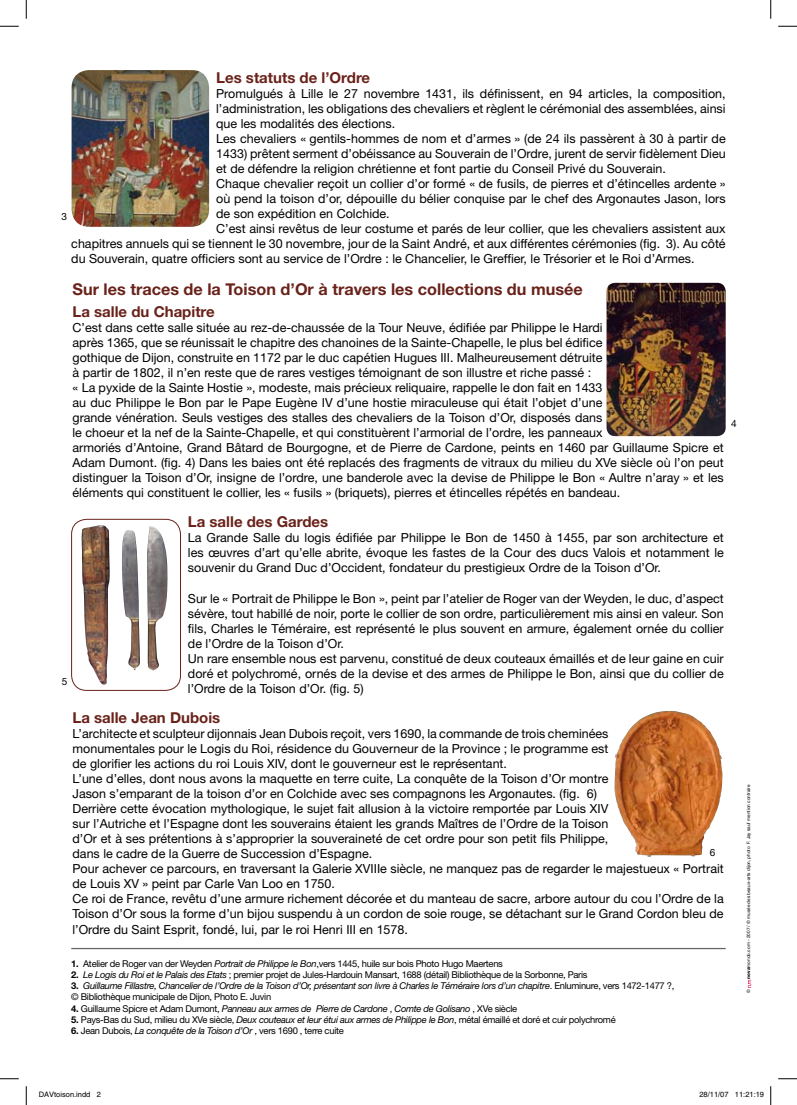
<style>
.page{position:relative;width:797px;height:1105px;background:#fff}
.page>*{position:absolute;margin:0;border:0;box-sizing:border-box;transform-origin:0 0}
.t1{font:700 16.25px "Helvetica Neue";color:#69221a}
.t2{font:700 15px "Helvetica Neue";color:#69221a}
.t3{font:12.5px/15px "Helvetica Neue";color:#000;text-align:justify}
.t4{font:10px "Helvetica Neue";color:#000}
.t5{font:9.38px "Helvetica Neue";letter-spacing:-.03em;color:#000}
.t6{font:italic 9.38px "Helvetica Neue";letter-spacing:-.03em;color:#000}
.t7{font:7.5px "Helvetica";color:#000}
.t8{font:4.62px "Helvetica Neue";color:#000}
.s1{font-weight:700}
.s2{font-style:italic}
.s3{font-weight:700;font-style:normal}
.s4{font-style:normal}
.s5{font-weight:800}
</style>
<div class="page">
<img style="left:72px;top:70px;width:137px;height:157px;border-radius:17px">
<img style="left:606px;top:283px;width:119px;height:153px;border-radius:9px">
<img style="left:81px;top:525px;width:86px;height:160px">
<div style="left:71px;top:519px;width:110px;height:172px;border:1px solid #69221a;border-radius:15px"></div>
<img style="left:617px;top:711px;width:105px;height:146px">
<hr style="left:71px;top:948px;width:654px;height:1px;background:#656462">
<svg style="left:747px;top:980px;width:4px;height:8px"></svg>
<svg style="left:0;top:25px;width:19px;height:2px"></svg>
<svg style="left:778px;top:25px;width:19px;height:2px"></svg>
<svg style="left:0;top:1078px;width:19px;height:1px"></svg>
<svg style="left:778px;top:1078px;width:19px;height:1px"></svg>
<svg style="left:25px;top:0;width:2px;height:19px"></svg>
<svg style="left:25px;top:1086px;width:2px;height:19px"></svg>
<svg style="left:770px;top:0;width:1px;height:19px"></svg>
<svg style="left:770px;top:1086px;width:1px;height:19px"></svg>
<p class="t2" style="left:216px;top:68px;width:155px">Les statuts de l’Ordre</p>
<p class="t3" style="left:216px;top:86px;width:511px">Promulgués à Lille le 27 novembre 1431, ils définissent, en 94 articles, la composition, l’administration, les obligations des chevaliers et règlent le cérémonial des assemblées, ainsi que les modalités des élections.</p>
<p class="t3" style="left:216px;top:131px;width:511px">Les chevaliers « gentils-hommes de nom et d’armes » (de 24 ils passèrent à 30 à partir de 1433) prêtent serment d’obéissance au Souverain de l’Ordre, jurent de servir fidèlement Dieu et de défendre la religion chrétienne et font partie du Conseil Privé du Souverain.</p>
<p class="t3" style="left:216px;top:176px;width:511px">Chaque chevalier reçoit un collier d’or formé « de fusils, de pierres et d’étincelles ardente » où pend la toison d’or, dépouille du bélier conquise par le chef des Argonautes Jason, lors de son expédition en Colchide.</p>
<p class="t3" style="left:71px;top:221px;width:656px;text-indent:145px">C’est ainsi revêtus de leur costume et parés de leur collier, que les chevaliers assistent aux chapitres annuels qui se tiennent le 30 novembre, jour de la Saint André, et aux différentes cérémonies (fig. 3). Au côté du Souverain, quatre officiers sont au service de l’Ordre : le Chancelier, le Greffier, le Trésorier et le Roi d’Armes.</p>
<p class="t1" style="left:72px;top:279px;width:512px">Sur les traces de la Toison d’Or à travers les collections du musée</p>
<p class="t2" style="left:72px;top:303px;width:144px">La salle du Chapitre</p>
<p class="t3" style="left:72px;top:320px;width:531px">C’est dans cette salle située au rez-de-chaussée de la Tour Neuve, édifiée par Philippe le Hardi après 1365, que se réunissait le chapitre des chanoines de la Sainte-Chapelle, le plus bel édifice gothique de Dijon, construite en 1172 par le duc capétien Hugues III. Malheureusement détruite à partir de 1802, il n’en reste que de rares vestiges témoignant de son illustre et riche passé :</p>
<p class="t3" style="left:72px;top:380px;width:652px;text-align:left">« La pyxide de la Sainte Hostie », modeste, mais précieux reliquaire, rappelle le don fait en 1433<br>au duc Philippe le Bon par le Pape Eugène IV d’une hostie miraculeuse qui était l’objet d’une<br>grande vénération. Seuls vestiges des stalles des chevaliers de la Toison d’Or, disposés dans<br>le choeur et la nef de la Sainte-Chapelle, et qui constituèrent l’armorial de l’ordre, les panneaux<br>armoriés d’Antoine, Grand Bâtard de Bourgogne, et de Pierre de Cardone, peints en 1460 par Guillaume Spicre et Adam Dumont. (fig. 4) Dans les baies ont été replacés des fragments de vitraux du milieu du XVe siècle où l’on peut distinguer la Toison d’Or, insigne de l’ordre, une banderole avec la devise de Philippe le Bon « Aultre n’aray » et les éléments qui constituent le collier, les « fusils » (briquets), pierres et étincelles répétés en bandeau.</p>
<p class="t2" style="left:188px;top:513px;width:142px">La salle des Gardes</p>
<p class="t3" style="left:188px;top:530px;width:537px">La Grande Salle du logis édifiée par Philippe le Bon de 1450 à 1455, par son architecture et les œuvres d’art qu’elle abrite, évoque les fastes de la Cour des ducs Valois et notamment le souvenir du Grand Duc d’Occident, fondateur du prestigieux Ordre de la Toison d’Or.</p>
<p class="t3" style="left:188px;top:590px;width:537px">Sur le « Portrait de Philippe le Bon », peint par l’atelier de Roger van der Weyden, le duc, d’aspect sévère, tout habillé de noir, porte le collier de son ordre, particulièrement mis ainsi en valeur. Son fils, Charles le Téméraire, est représenté le plus souvent en armure, également ornée du collier de l’Ordre de la Toison d’Or.</p>
<p class="t3" style="left:188px;top:650px;width:537px">Un rare ensemble nous est parvenu, constitué de deux couteaux émaillés et de leur gaine en cuir doré et polychromé, ornés de la devise et des armes de Philippe le Bon, ainsi que du collier de l’Ordre de la Toison d’Or. (fig. 5)</p>
<p class="t2" style="left:72px;top:708px;width:149px">La salle Jean Dubois</p>
<p class="t3" style="left:72px;top:725px;width:537px">L’architecte et sculpteur dijonnais Jean Dubois reçoit, vers 1690, la commande de trois cheminées monumentales pour le Logis du Roi, résidence du Gouverneur de la Province ; le programme est de glorifier les actions du roi Louis XIV, dont le gouverneur est le représentant.</p>
<p class="t3" style="left:72px;top:770px;width:537px">L’une d’elles, dont nous avons la maquette en terre cuite, La conquête de la Toison d’Or montre<br>Jason s’emparant de la toison d’or en Colchide avec ses compagnons les Argonautes. (fig. 6)</p>
<p class="t3" style="left:72px;top:800px;width:537px">Derrière cette évocation mythologique, le sujet fait allusion à la victoire remportée par Louis XIV sur l’Autriche et l’Espagne dont les souverains étaient les grands Maîtres de l’Ordre de la Toison d’Or et à ses prétentions à s’approprier la souveraineté de cet ordre pour son petit fils Philippe, dans le cadre de la Guerre de Succession d’Espagne.</p>
<p class="t3" style="left:72px;top:860px;width:652px">Pour achever ce parcours, en traversant la Galerie XVIIIe siècle, ne manquez pas de regarder le majestueux « Portrait de Louis XV » peint par Carle Van Loo en 1750.</p>
<p class="t3" style="left:72px;top:890px;width:652px">Ce roi de France, revêtu d’une armure richement décorée et du manteau de sacre, arbore autour du cou l’Ordre de la<br>Toison d’Or sous la forme d’un bijou suspendu à un cordon de soie rouge, se détachant sur le Grand Cordon bleu de</p>
<p class="t3" style="left:72px;top:922px;width:337px">l’Ordre du Saint Esprit, fondé, lui, par le roi Henri III en 1578.</p>
<p class="t5" style="left:71px;top:957px;width:433px"><span class="s1">1.</span> Atelier de Roger van der Weyden <span class="s2">Portrait de Philippe le Bon</span>,vers 1445, huile sur bois Photo Hugo Maertens</p>
<p class="t5" style="left:71px;top:969px;width:518px"><span class="s1">2.</span> <span class="s2">Le Logis du Roi et le Palais des Etats</span> ; premier projet de Jules-Hardouin Mansart, 1688 (détail) Bibliothèque de la Sorbonne, Paris</p>
<p class="t6" style="left:71px;top:980px;width:604px"><span class="s3">3.</span> Guillaume Fillastre, Chancelier de l’Ordre de la Toison d’Or, présentant son livre à Charles le Téméraire lors d’un chapitre<span class="s4">. Enluminure, vers 1472-1477 ?,</span></p>
<p class="t5" style="left:71px;top:991px;width:201px">© Bibliothèque municipale de Dijon, Photo E. Juvin</p>
<p class="t6" style="left:71px;top:1002px;width:447px"><span class="s3">4.</span> <span class="s4">Guillaume Spicre et Adam Dumont,</span> Panneau aux armes de Pierre de Cardone <span class="s4">,</span> Comte de Golisano <span class="s4">, XVe siècle</span></p>
<p class="t5" style="left:71px;top:1014px;width:546px"><span class="s1">5.</span> Pays-Bas du Sud, milieu du XVe siècle, <span class="s2">Deux couteaux et leur étui aux armes de Philippe le Bon</span>, métal émaillé et doré et cuir polychromé</p>
<p class="t5" style="left:71px;top:1025px;width:274px"><span class="s1">6.</span> Jean Dubois, <span class="s2">La conquête de la Toison d’Or</span> , vers 1690 , terre cuite</p>
<p class="t4" style="left:61px;top:211px;width:7px">3</p>
<p class="t4" style="left:731px;top:417px;width:7px">4</p>
<p class="t4" style="left:62px;top:676px;width:7px">5</p>
<p class="t4" style="left:710px;top:847px;width:7px">6</p>
<p class="t8" style="left:745px;top:978px;width:195px;rotate:-90deg"><span class="s5">nova</span>mondo.com - 2007 / © musée des beaux-arts dijon, photo F. Jay sauf mention contraire</p>
<p class="t8" style="left:745px;top:992px;width:5px;rotate:-90deg">©</p>
<p class="t7" style="left:39px;top:1090px;width:64px">DAVtoison.indd 2</p>
<p class="t7" style="left:699px;top:1090px;width:66px">28/11/07 11:21:19</p>
</div>
